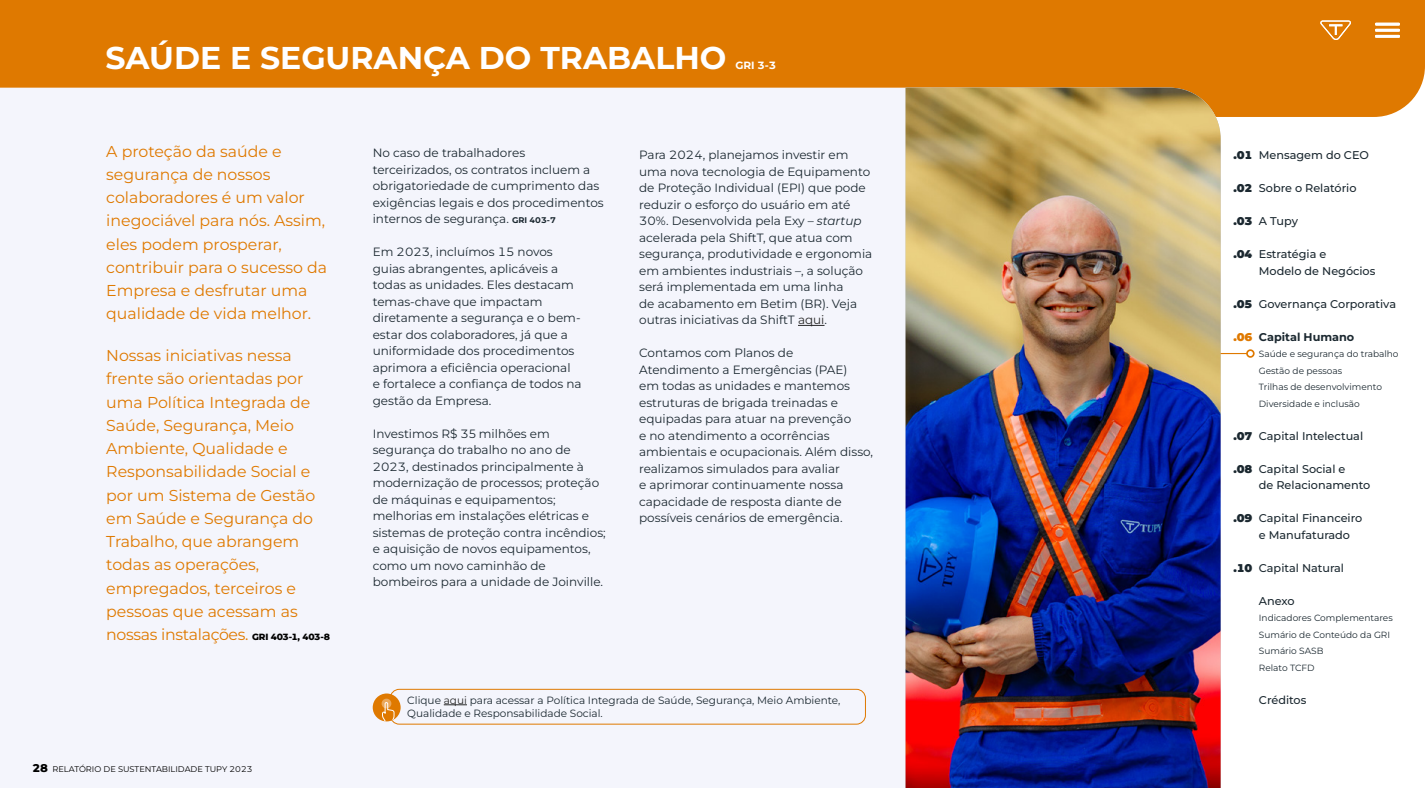
<style>
.page{position:relative;width:1425px;height:788px;background:#fff}
.page>*{position:absolute;margin:0;border:0;box-sizing:border-box;transform-origin:0 0}
.t1{font:700 31.5px "Montserrat";color:#fff}
.t2{font:15.75px/23.2px "Montserrat";color:#df7900}
.t3{font:12px/16.5px "Montserrat";color:#1b2830}
.t4{font:500 11.25px/16.5px "Montserrat";color:#1b2830}
.t5{font:700 11.25px "Montserrat";color:#1b2830}
.t6{font:10.5px/13.5px "Montserrat";color:#1b2830}
.t7{font:700 10.5px "Montserrat";color:#fff}
.t8{font:9px/16.5px "Montserrat";color:#1b2830}
.t9{font:8.25px "Montserrat";color:#000}
.s1{font-weight:800;font-size:9px;color:#000}
.s2{font-weight:800;font-size:11.25px}
.s3{font-weight:700;font-size:8.25px}
.s4{font-style:inherit}
.s5{font-style:italic}
.s6{color:#282828}
.s7{font-weight:900}
.s8{font-weight:900;color:#df7900}
</style>
<div class="page">
<div style="left:0;top:0;width:1425px;height:117px;background:#df7900"></div>
<svg style="left:1320px;top:20px;width:31px;height:20px"></svg>
<svg style="left:1375px;top:23px;width:25px;height:15px"></svg>
<div style="left:0;top:88px;width:906px;height:700px;background:#f4f5fc"></div>
<svg style="left:798px;top:325px;width:27px;height:1px"></svg>
<img style="left:906px;top:88px;width:315px;height:700px">
<div style="left:390px;top:689px;width:476px;height:35px;border:1px solid #df7900;border-radius:9px"></div>
<svg style="left:444px;top:704px;width:23px;height:1px"></svg>
<svg style="left:1221px;top:353px;width:25px;height:1px"></svg>
<div style="left:1246px;top:349px;width:9px;height:9px;border:2px solid #df7900;border-radius:50%"></div>
<div style="left:373px;top:693px;width:28px;height:28px;background:#df7900;border-radius:50%"></div>
<svg style="left:382px;top:698px;width:9px;height:10px"></svg>
<svg style="left:382px;top:701px;width:13px;height:20px"></svg>
<h1 class="t1" style="left:105px;top:35px;width:623px">SAÚDE E SEGURANÇA DO TRABALHO</h1>
<p class="t7" style="left:735px;top:58px;width:42px">GRI 3-3</p>
<h2 class="t2" style="left:106px;top:139px;width:222px">A proteção da saúde e segurança de nossos colaboradores é um valor inegociável para nós. Assim, eles podem prosperar, contribuir para o sucesso da<br>Empresa e desfrutar uma qualidade de vida melhor.</h2>
<p class="t2" style="left:106px;top:343px;width:225px">Nossas iniciativas nessa frente são orientadas por uma Política Integrada de<br>Saúde, Segurança, Meio<br>Ambiente, Qualidade e<br>Responsabilidade Social e por um Sistema de Gestão em Saúde e Segurança do<br>Trabalho, que abrangem todas as operações, empregados, terceiros e pessoas que acessam as nossas instalações. <span class="s1">GRI 403-1, 403-8</span></p>
<p class="t9" style="left:32px;top:763px;width:222px"><span class="s2">28</span> RELATÓRIO DE SUSTENTABILIDADE TUPY 2023</p>
<p class="t3" style="left:373px;top:144px;width:232px">No caso de trabalhadores terceirizados, os contratos incluem a obrigatoriedade de cumprimento das exigências legais e dos procedimentos internos de segurança. <span class="s3">GRI 403-7</span></p>
<p class="t3" style="left:373px;top:243px;width:210px">Em 2023, incluímos 15 novos guias abrangentes, aplicáveis a todas as unidades. Eles destacam temas-chave que impactam diretamente a segurança e o bem&shy;estar dos colaboradores, já que a uniformidade dos procedimentos aprimora a eficiência operacional<br>e fortalece a confiança de todos na gestão da Empresa.</p>
<p class="t3" style="left:373px;top:424px;width:235px">Investimos R$ 3<span class="s4">5</span> milhões em segurança do trabalho no ano de 2023, destinados principalmente à modernização de processos; proteção de máquinas e equipamentos; melhorias em instalações elétricas e sistemas de proteção contra incêndios; e aquisição de novos equipamentos, como um novo caminhão de bombeiros para a unidade de Joinville.</p>
<p class="t3" style="left:639px;top:146px;width:235px">Para 2024, planejamos investir em uma nova tecnologia de Equipamento de Proteção Individual (EPI) que pode reduzir o esforço do usuário em até 30%. Desenvolvida pela Exy – <span class="s5">startup </span>acelerada pela ShiftT, que atua com segurança, produtividade e ergonomia em ambientes industriais –, a solução será implementada em uma linha<br>de acabamento em Betim (BR). Veja outras iniciativas da ShiftT <span class="s6">aqui</span>.</p>
<p class="t3" style="left:639px;top:344px;width:235px">Contamos com Planos de<br>Atendimento a Emergências (PAE)<br>em todas as unidades e mantemos estruturas de brigada treinadas e equipadas para atuar na prevenção<br>e no atendimento a ocorrências ambientais e ocupacionais. Além disso, realizamos simulados para avaliar<br>e aprimorar continuamente nossa capacidade de resposta diante de possíveis cenários de emergência.</p>
<p class="t6" style="left:407px;top:692px;width:435px">Clique <span class="s6">aqui</span> para acessar a Política Integrada de Saúde, Segurança, Meio Ambiente,<br>Qualidade e Responsabilidade Social.</p>
<p class="t4" style="left:1233px;top:146px;width:137px"><span class="s7">.01</span> Mensagem do CEO</p>
<p class="t4" style="left:1233px;top:179px;width:125px"><span class="s7">.02</span> Sobre o Relatório</p>
<p class="t4" style="left:1233px;top:212px;width:66px"><span class="s7">.03</span> A Tupy</p>
<p class="t4" style="left:1259px;top:245px;width:118px;text-indent:-26px"><span class="s7">.04</span> Estratégia e<br>Modelo de Negócios</p>
<p class="t4" style="left:1233px;top:295px;width:164px"><span class="s7">.05</span> Governança Corporativa</p>
<p class="t5" style="left:1233px;top:328px;width:122px"><span class="s8">.06</span> Capital Humano</p>
<p class="t8" style="left:1259px;top:345px;width:141px">Saúde e segurança do trabalho<br>Gestão de pessoas<br>Trilhas de desenvolvimento<br>Diversidade e inclusão</p>
<p class="t4" style="left:1233px;top:427px;width:131px"><span class="s7">.07</span> Capital Intelectual</p>
<p class="t4" style="left:1259px;top:460px;width:113px;text-indent:-26px"><span class="s7">.08</span> Capital Social e<br>de Relacionamento</p>
<p class="t4" style="left:1259px;top:509px;width:105px;text-indent:-26px"><span class="s7">.09</span> Capital Financeiro e Manufaturado</p>
<p class="t4" style="left:1233px;top:559px;width:112px"><span class="s7">.10</span> Capital Natural</p>
<p class="t4" style="left:1259px;top:592px;width:37px">Anexo</p>
<p class="t8" style="left:1259px;top:609px;width:135px">Indicadores Complementares<br>Sumário de Conteúdo da GRI<br>Sumário SASB<br>Relato TCFD</p>
<p class="t4" style="left:1259px;top:691px;width:49px">Créditos</p>
</div>
